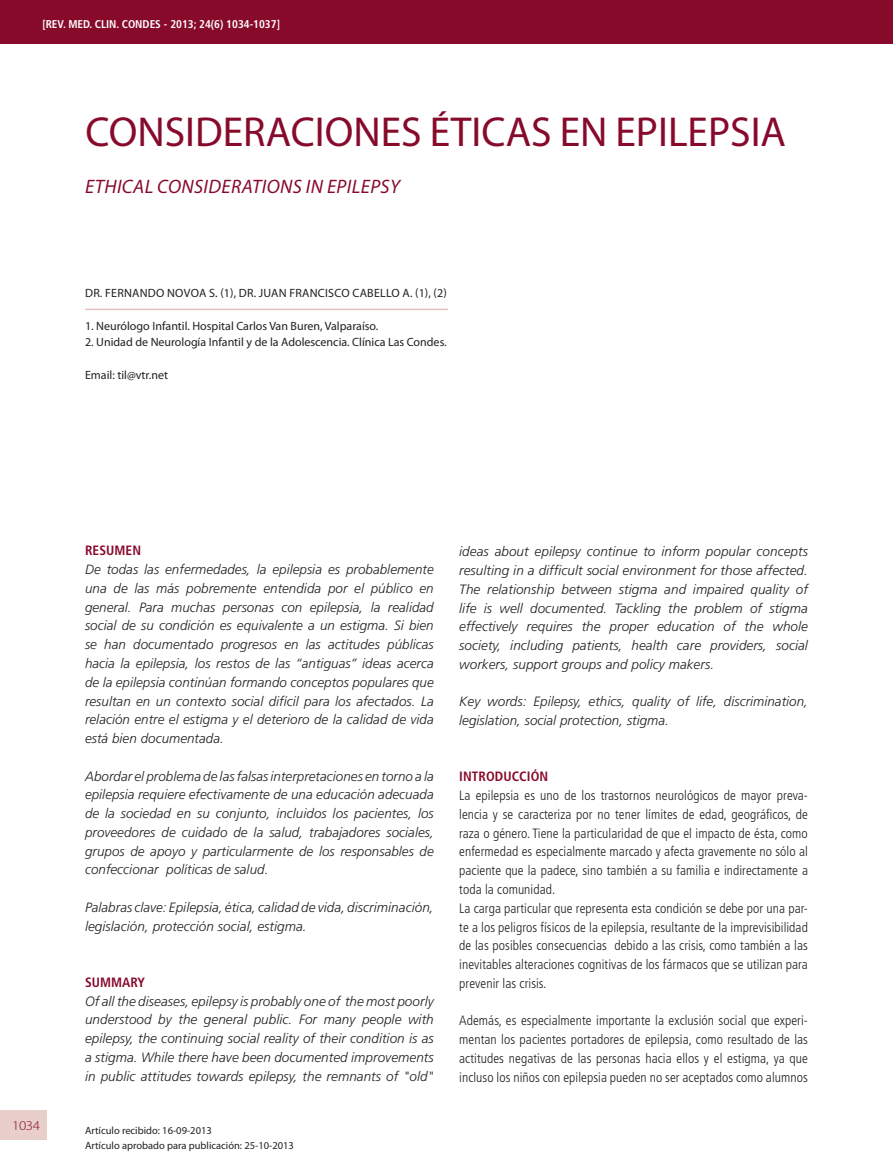
<style>
.page{position:relative;width:893px;height:1170px;background:#fff}
.page>*{position:absolute;margin:0;border:0;box-sizing:border-box;transform-origin:0 0}
.t1{font:42px "Myriad Pro";color:#870a2b}
.t2{font:italic 19.5px "Myriad Pro";letter-spacing:.02em;color:#870a2b}
.t3{font:italic 300 13.5px/18.8px "Frutiger";letter-spacing:.005em;color:#231f20;text-align:justify}
.t4{font:300 condensed 13.5px/18.8px "Frutiger";letter-spacing:.005em;color:#231f20}
.t5{font:700 condensed 13.5px "Frutiger";letter-spacing:.005em;color:#870a2b}
.t6{font:300 13.5px "Myriad Pro";color:#870a2b;scale:1.1 1}
.t7{font:12px "Myriad Pro";color:#231f20}
.t8{font:12px "Myriad Pro";letter-spacing:.02em;color:#231f20}
.t9{font:700 condensed 11.25px "Frutiger";color:#fff}
.t10{font:10.5px/15.8px "Myriad Pro";color:#231f20}
</style>
<div class="page">
<div style="left:0;top:1110px;width:47px;height:30px;background:#e9cfcc"></div>
<div style="left:0;top:0;width:893px;height:44px;background:#870a2b"></div>
<hr style="left:85px;top:308px;width:363px;height:2px;background:#e2c2be">
<p class="t9" style="left:42px;top:17px;width:239px">[REV. MED. CLIN. CONDES - 2013; 24(6) 1034-1037]</p>
<h1 class="t1" style="left:85px;top:106px;width:702px">CONSIDERACIONES ÉTICAS EN EPILEPSIA</h1>
<h2 class="t2" style="left:85px;top:175px;width:316px">ETHICAL CONSIDERATIONS IN EPILEPSY</h2>
<p class="t7" style="left:85px;top:285px;width:35px">Dr. Fernando</p>
<p class="t8" style="left:167px;top:285px;width:136px">Novoa S. (1), Dr. Juan Francisco</p>
<p class="t7" style="left:352px;top:285px;width:29px">Cabello</p>
<p class="t7" style="left:403px;top:285px;width:46px">A. (1), (2)</p>
<p class="t7" style="left:85px;top:318px;width:295px">1. Neurólogo Infantil. Hospital Carlos Van Buren, Valparaíso.</p>
<p class="t7" style="left:85px;top:334px;width:363px">2. Unidad de Neurología Infantil y de la Adolescencia. Clínica Las Condes.</p>
<p class="t7" style="left:85px;top:367px;width:84px">Email: til@vtr.net</p>
<p class="t6" style="left:12px;top:1117px;width:27px">1034</p>
<p class="t5" style="left:85px;top:542px;width:58px">RESUMEN</p>
<p class="t3" style="left:85px;top:560px;width:350px">De todas las enfermedades, la epilepsia es probablemente una de las más pobremente entendida por el público en general. Para muchas personas con epilepsia, la realidad social de su condición es equivalente a un estigma. Si bien se han documentado progresos en las actitudes públicas hacia la epilepsia, los restos de las “antiguas” ideas acerca de la epilepsia continúan formando conceptos populares que resultan en un contexto social difícil para los afectados. La relación entre el estigma y el deterioro de la calidad de vida está bien documentada.</p>
<p class="t3" style="left:85px;top:766px;width:350px">Abordar el problema de las falsas interpretaciones en torno a la epilepsia requiere efectivamente de una educación adecuada de la sociedad en su conjunto, incluidos los pacientes, los proveedores de cuidado de la salud, trabajadores sociales, grupos de apoyo y particularmente de los responsables de confeccionar políticas de salud.</p>
<p class="t3" style="left:85px;top:897px;width:350px">Palabras clave: Epilepsia, ética, calidad de vida, discriminación, legislación, protección social, estigma.</p>
<p class="t5" style="left:85px;top:974px;width:61px">SUMMARY</p>
<p class="t3" style="left:85px;top:991px;width:350px">Of all the diseases, epilepsy is probably one of the most poorly understood by the general public. For many people with epilepsy, the continuing social reality of their condition is as a stigma. While there have been documented improvements in public attitudes towards epilepsy, the remnants of "old"</p>
<p class="t10" style="left:85px;top:1121px;width:210px">Artículo recibido: 16-09-2013<br>Artículo aprobado para publicación: 25-10-2013</p>
<p class="t3" style="left:459px;top:542px;width:350px">ideas about epilepsy continue to inform popular concepts resulting in a difficult social environment for those affected.<br>The relationship between stigma and impaired quality of life is well documented. Tackling the problem of stigma effectively requires the proper education of the whole society, including patients, health care providers, social workers, support groups and policy makers.</p>
<p class="t3" style="left:459px;top:692px;width:350px">Key words: Epilepsy, ethics, quality of life, discrimination, legislation, social protection, stigma.</p>
<p class="t5" style="left:459px;top:768px;width:91px">INTRODUCCIÓN</p>
<p class="t4" style="left:459px;top:786px;width:350px">La epilepsia es uno de los trastornos neurológicos de mayor preva&shy;lencia y se caracteriza por no tener límites de edad, geográficos, de raza o género. Tiene la particularidad de que el impacto de ésta, como enfermedad es especialmente marcado y afecta gravemente no sólo al paciente que la padece, sino también a su familia e indirectamente a toda la comunidad.<br>La carga particular que representa esta condición se debe por una par&shy;te a los peligros físicos de la epilepsia, resultante de la imprevisibilidad de las posibles consecuencias debido a las crisis, como también a las inevitables alteraciones cognitivas de los fármacos que se utilizan para prevenir las crisis.</p>
<p class="t4" style="left:459px;top:1011px;width:350px;text-align:justify">Además, es especialmente importante la exclusión social que experi&shy;mentan los pacientes portadores de epilepsia, como resultado de las actitudes negativas de las personas hacia ellos y el estigma, ya que incluso los niños con epilepsia pueden no ser aceptados como alumnos</p>
</div>
